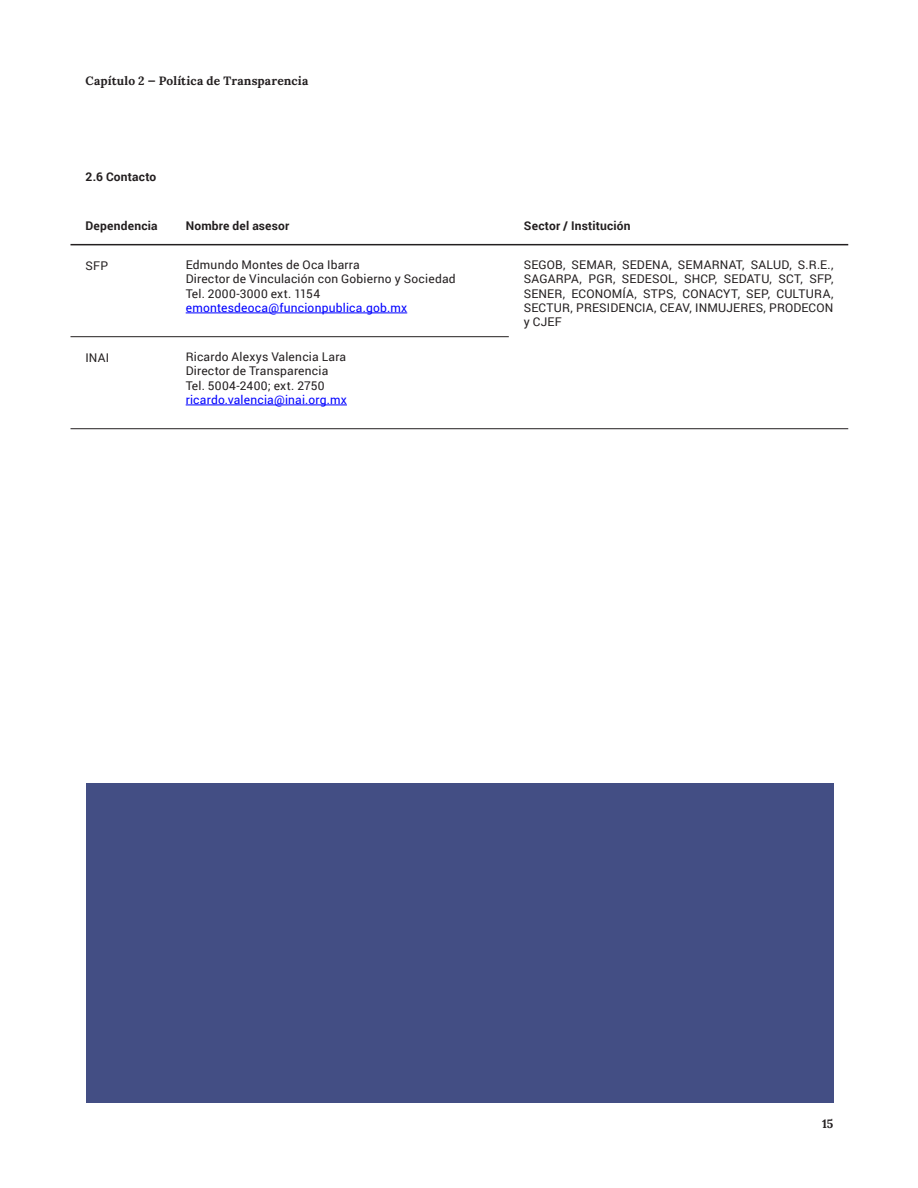
<style>
.page{position:relative;width:918px;height:1188px;background:#fff}
.page>*{position:absolute;margin:0;border:0;box-sizing:border-box;transform-origin:0 0}
.t1{font:12px/14.4px "Roboto";letter-spacing:.02em;color:#231f20}
.t2{font:12px "Roboto";letter-spacing:.02em;color:#00f}
.t3{font:700 12px "Roboto";letter-spacing:.015em;color:#231f20}
.t4{font:700 12px "Lora";letter-spacing:.01em;color:#231f20}
</style>
<div class="page">
<hr style="left:186px;top:313px;width:221px;height:1px;background:#00f">
<hr style="left:71px;top:244px;width:777px;height:1px;background:#231f20">
<hr style="left:186px;top:405px;width:161px;height:1px;background:#00f">
<hr style="left:71px;top:336px;width:438px;height:1px;background:#231f20">
<hr style="left:71px;top:428px;width:777px;height:1px;background:#231f20">
<div style="left:86px;top:784px;width:748px;height:319px;background:#434e84"></div>
<p class="t4" style="left:86px;top:73px;width:224px">Capítulo 2 — Política de Transparencia</p>
<p class="t3" style="left:86px;top:169px;width:72px">2.6 Contacto</p>
<p class="t3" style="left:86px;top:217px;width:74px">Dependencia</p>
<p class="t3" style="left:186px;top:217px;width:105px">Nombre del asesor</p>
<p class="t3" style="left:524px;top:217px;width:108px">Sector / Institución</p>
<p class="t1" style="left:86px;top:258px;width:24px">SFP</p>
<p class="t1" style="left:186px;top:257px;width:271px">Edmundo Montes de Oca Ibarra<br>Director de Vinculación con Gobierno y Sociedad<br>Tel. 2000-3000 ext. 1154</p>
<p class="t2" style="left:186px;top:299px;width:223px">emontesdeoca@funcionpublica.gob.mx</p>
<p class="t1" style="left:524px;top:257px;width:311px;text-align:justify">SEGOB, SEMAR, SEDENA, SEMARNAT, SALUD, S.R.E., SAGARPA, PGR, SEDESOL, SHCP, SEDATU, SCT, SFP, SENER, ECONOMÍA, STPS, CONACYT, SEP, CULTURA, SECTUR, PRESIDENCIA, CEAV, INMUJERES, PRODECON y CJEF</p>
<p class="t1" style="left:86px;top:350px;width:25px">INAI</p>
<p class="t1" style="left:186px;top:349px;width:162px">Ricardo Alexys Valencia Lara<br>Director de Transparencia<br>Tel. 5004-2400; ext. 2750</p>
<p class="t2" style="left:186px;top:391px;width:163px">ricardo.valencia@inai.org.mx</p>
<p class="t4" style="left:822px;top:1116px;width:13px">15</p>
</div>
